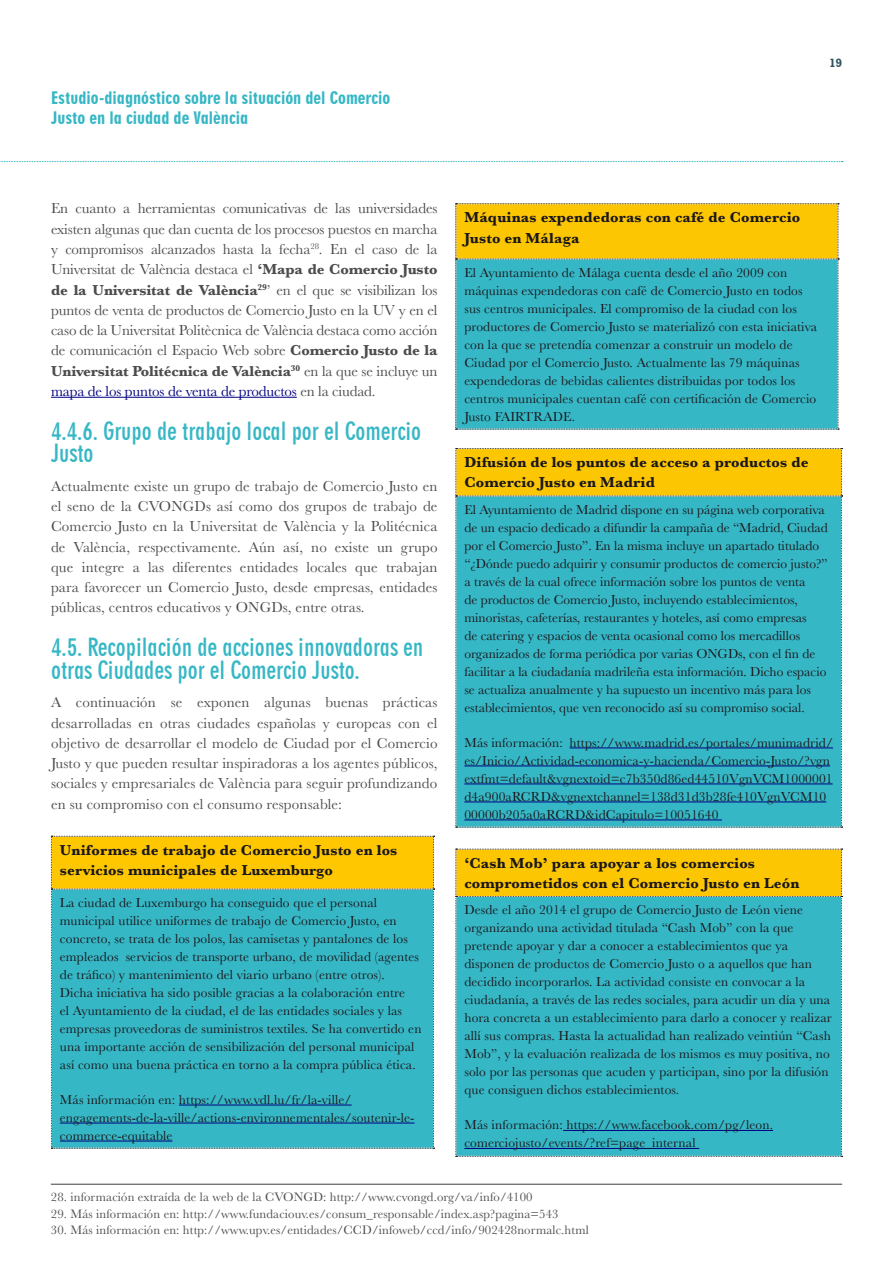
<style>
.page{position:relative;width:893px;height:1263px;background:#fff}
.page>*{position:absolute;margin:0;border:0;box-sizing:border-box;transform-origin:0 0}
.t1{font:24px/22.5px "Geometric 706 BT Bold Condensed B";color:#36b7c5}
.t2{font:16.5px/19.8px "Geometric 706 BT Black Condensed B";color:#36b7c5}
.t3{font:15px/20.2px "Baskerville";letter-spacing:.01em;color:#4c4c4e;text-align:justify}
.t4{font:700 15px/20.2px "Baskerville";letter-spacing:.01em;color:#1a171c}
.t5{font:13.5px/18px "Baskerville";letter-spacing:.01em;color:#1a171c}
.t6{font:12.75px "Baskerville";letter-spacing:.01em;color:#4c4c4e}
.t7{font:12px "Geometric Slab 712 BT Bold A";color:#2f525d}
.s1{font-weight:700}
.s2{color:#000080}
</style>
<div class="page">
<svg style="left:0;top:161px;width:843px;height:1px"></svg>
<hr style="left:51px;top:397px;width:246px;height:1px;background:#000080">
<svg style="left:51px;top:836px;width:384px;height:313px;background:#59b8a3"></svg>
<hr style="left:179px;top:1105px;width:173px;height:1px;background:#000080">
<hr style="left:60px;top:1123px;width:354px;height:1px;background:#000080">
<hr style="left:60px;top:1141px;width:112px;height:1px;background:#000080">
<svg style="left:455px;top:203px;width:384px;height:227px;background:#67ba95"></svg>
<svg style="left:455px;top:448px;width:388px;height:380px;background:#50b7ac"></svg>
<hr style="left:570px;top:748px;width:263px;height:1px;background:#000080">
<hr style="left:464px;top:766px;width:366px;height:1px;background:#000080">
<hr style="left:464px;top:784px;width:369px;height:1px;background:#000080">
<hr style="left:464px;top:802px;width:362px;height:1px;background:#000080">
<hr style="left:464px;top:820px;width:258px;height:1px;background:#000080">
<svg style="left:455px;top:849px;width:388px;height:308px;background:#55b9a7"></svg>
<hr style="left:563px;top:1130px;width:210px;height:1px;background:#000080">
<hr style="left:464px;top:1148px;width:235px;height:1px;background:#000080">
<hr style="left:51px;top:1184px;width:791px;height:1px;background:#3e3e40">
<p class="t2" style="left:51px;top:88px;width:341px">Estudio-diagnóstico sobre la situación del Comercio<br>Justo en la ciudad de València</p>
<p class="t7" style="left:829px;top:56px;width:14px">19</p>
<p class="t3" style="left:51px;top:199px;width:388px">En cuanto a herramientas comunicativas de las universidades existen algunas que dan cuenta de los procesos puestos en marcha y compromisos alcanzados hasta la fecha<sup>28</sup>. En el caso de la Universitat de València destaca el <span class="s1">‘Mapa de Comercio Justo de la Universitat de València</span><sup>29</sup>’ en el que se visibilizan los puntos de venta de productos de Comercio Justo en la UV y en el caso de la Universitat Politècnica de València destaca como acción de comunicación el Espacio Web sobre <span class="s1">Comercio Justo de la Universitat Politécnica de València</span><sup>30</sup> en la que se incluye un <span class="s2">mapa de los puntos de venta de productos</span> en la ciudad.</p>
<h1 class="t1" style="left:51px;top:419px;width:372px">4.4.6. Grupo de trabajo local por el Comercio<br>Justo</h1>
<p class="t3" style="left:51px;top:476px;width:388px">Actualmente existe un grupo de trabajo de Comercio Justo en el seno de la CVONGDs así como dos grupos de trabajo de Comercio Justo en la Universitat de València y la Politécnica de València, respectivamente. Aún así, no existe un grupo que integre a las diferentes entidades locales que trabajan para favorecer un Comercio Justo, desde empresas, entidades públicas, centros educativos y ONGDs, entre otras.</p>
<h1 class="t1" style="left:51px;top:636px;width:374px">4.5. Recopilación de acciones innovadoras en otras Ciudades por el Comercio Justo.</h1>
<p class="t3" style="left:51px;top:692px;width:388px">A continuación se exponen algunas buenas prácticas desarrolladas en otras ciudades españolas y europeas con el objetivo de desarrollar el modelo de Ciudad por el Comercio Justo y que pueden resultar inspiradoras a los agentes públicos, sociales y empresariales de València para seguir profundizando en su compromiso con el consumo responsable:</p>
<p class="t4" style="left:60px;top:840px;width:339px">Uniformes de trabajo de Comercio Justo en los servicios municipales de Luxemburgo</p>
<p class="t5" style="left:60px;top:893px;width:363px">La ciudad de Luxemburgo ha conseguido que el personal municipal utilice uniformes de trabajo de Comercio Justo, en concreto, se trata de los polos, las camisetas y pantalones de los empleados servicios de transporte urbano, de movilidad (agentes de tráfico) y mantenimiento del viario urbano (entre otros).<br>Dicha iniciativa ha sido posible gracias a la colaboración entre<br>el Ayuntamiento de la ciudad, el de las entidades sociales y las empresas proveedoras de suministros textiles. Se ha convertido en una importante acción de sensibilización del personal municipal así como una buena práctica en torno a la compra pública ética.</p>
<p class="t5" style="left:60px;top:1090px;width:356px">Más información en: https://www.vdl.lu/fr/la-ville/ engagements-de-la-ville/actions-environnementales/soutenir-le&shy;commerce-equitable</p>
<p class="t4" style="left:464px;top:208px;width:337px">Máquinas expendedoras con café de Comercio<br>Justo en Málaga</p>
<p class="t5" style="left:464px;top:263px;width:354px">El Ayuntamiento de Málaga cuenta desde el año 2009 con máquinas expendedoras con café de Comercio Justo en todos sus centros municipales. El compromiso de la ciudad con los productores de Comercio Justo se materializó con esta iniciativa con la que se pretendía comenzar a construir un modelo de Ciudad por el Comercio Justo. Actualmente las 79 máquinas expendedoras de bebidas calientes distribuidas por todos los centros municipales cuentan café con certificación de Comercio Justo FAIRTRADE.</p>
<p class="t4" style="left:464px;top:452px;width:346px">Difusión de los puntos de acceso a productos de<br>Comercio Justo en Madrid</p>
<p class="t5" style="left:464px;top:500px;width:365px">El Ayuntamiento de Madrid dispone en su página web corporativa de un espacio dedicado a difundir la campaña de “Madrid, Ciudad por el Comercio Justo”. En la misma incluye un apartado titulado “¿Dónde puedo adquirir y consumir productos de comercio justo?” a través de la cual ofrece información sobre los puntos de venta<br>de productos de Comercio Justo, incluyendo establecimientos, minoristas, cafeterías, restaurantes y hoteles, así como empresas<br>de catering y espacios de venta ocasional como los mercadillos organizados de forma periódica por varias ONGDs, con el fin de facilitar a la ciudadanía madrileña esta información. Dicho espacio se actualiza anualmente y ha supuesto un incentivo más para los establecimientos, que ven reconocido así su compromiso social.</p>
<p class="t5" style="left:464px;top:733px;width:370px">Más información: https://www.madrid.es/portales/munimadrid/ es/Inicio/Actividad-economica-y-hacienda/Comercio-Justo/?vgn extfmt=default&amp;vgnextoid=c7b350d86ed44510VgnVCM1000001 d4a900aRCRD&amp;vgnextchannel=138d31d3b28fe410VgnVCM10<br>00000b205a0aRCRD&amp;idCapitulo=10051640</p>
<p class="t4" style="left:464px;top:853px;width:337px">‘Cash Mob’ para apoyar a los comercios comprometidos con el Comercio Justo en León</p>
<p class="t5" style="left:464px;top:901px;width:369px">Desde el año 2014 el grupo de Comercio Justo de León viene organizando una actividad titulada “Cash Mob” con la que pretende apoyar y dar a conocer a establecimientos que ya disponen de productos de Comercio Justo o a aquellos que han decidido incorporarlos. La actividad consiste en convocar a la ciudadanía, a través de las redes sociales, para acudir un día y una hora concreta a un establecimiento para darlo a conocer y realizar allí sus compras. Hasta la actualidad han realizado veintiún “Cash Mob”, y la evaluación realizada de los mismos es muy positiva, no solo por las personas que acuden y participan, sino por la difusión que consiguen dichos establecimientos.</p>
<p class="t5" style="left:464px;top:1116px;width:310px">Más información: https://www.facebook.com/pg/leon. comerciojusto/events/?ref=page_internal</p>
<p class="t6" style="left:51px;top:1189px;width:483px">28. información extraída de la web de la CVONGD: http://www.cvongd.org/va/info/4100</p>
<p class="t6" style="left:51px;top:1205px;width:509px">29. Más información en: http://www.fundaciouv.es/consum_responsable/index.asp?pagina=543</p>
<p class="t6" style="left:51px;top:1222px;width:539px">30. Más información en: http://www.upv.es/entidades/CCD/infoweb/ccd/info/902428normalc.html</p>
</div>
